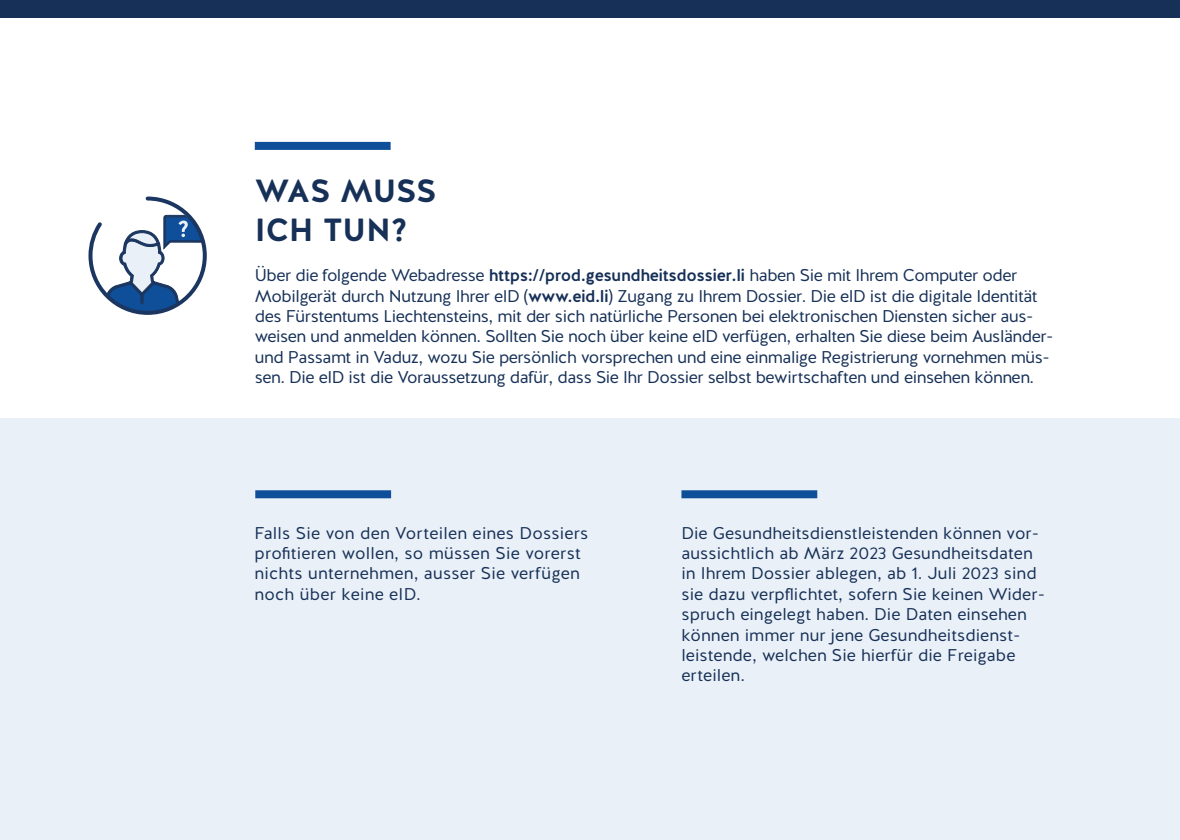
<style>
.page{position:relative;width:1180px;height:840px;background:#fff}
.page>*{position:absolute;margin:0;border:0;box-sizing:border-box;transform-origin:0 0}
.t1{font:700 32px/38.4px "Halis R";letter-spacing:-.01em;color:#163057}
.t2{font:17px/20.4px "Halis R";letter-spacing:-.03em;color:#163057}
.t3{font:17px/20.4px "Halis R";color:#163057}
.t4{font:17px/20.4px "Halis R";letter-spacing:.01em;color:#163057}
.s1{font-weight:500}
</style>
<div class="page">
<div style="left:255px;top:142px;width:135px;height:8px;background:#0f4f99"></div>
<div style="left:0;top:0;width:1179px;height:17px;background:#163057"></div>
<div style="left:0;top:418px;width:1179px;height:421px;background:#eaf0f7"></div>
<div style="left:255px;top:490px;width:136px;height:8px;background:#0f4f99"></div>
<div style="left:681px;top:490px;width:136px;height:8px;background:#0f4f99"></div>
<svg style="left:88px;top:196px;width:119px;height:119px"></svg>
<h1 class="t1" style="left:255px;top:172px;width:183px">WAS MUSS<br>ICH TUN?</h1>
<p class="t2" style="left:255px;top:265px;width:797px">Über die folgende Webadresse <span class="s1">https://prod.gesundheitsdossier.li</span> haben Sie mit Ihrem Computer oder Mobilgerät durch Nutzung Ihrer eID (<span class="s1">www.eid.li</span>) Zugang zu Ihrem Dossier. Die eID ist die digitale Identität des Fürstentums Liechtensteins, mit der sich natürliche Personen bei elektronischen Diensten sicher aus&shy;weisen und anmelden können. Sollten Sie noch über keine eID verfügen, erhalten Sie diese beim Ausländer&shy;und Passamt in Vaduz, wozu Sie persönlich vorsprechen und eine einmalige Registrierung vornehmen müs&shy;sen. Die eID ist die Voraussetzung dafür, dass Sie Ihr Dossier selbst bewirtschaften und einsehen können.</p>
<p class="t4" style="left:254px;top:522px;width:335px">Falls Sie von den Vorteilen eines Dossiers profitieren wollen, so müssen Sie vorerst nichts unternehmen, ausser Sie verfügen noch über keine eID.</p>
<p class="t3" style="left:681px;top:522px;width:365px">Die Gesundheitsdienstleistenden können vor&shy;aussichtlich ab März 2023 Gesundheitsdaten in Ihrem Dossier ablegen, ab 1. Juli 2023 sind sie dazu verpflichtet, sofern Sie keinen Wider&shy;spruch eingelegt haben. Die Daten einsehen können immer nur jene Gesundheitsdienst&shy;leistende, welchen Sie hierfür die Freigabe erteilen.</p>
</div>
